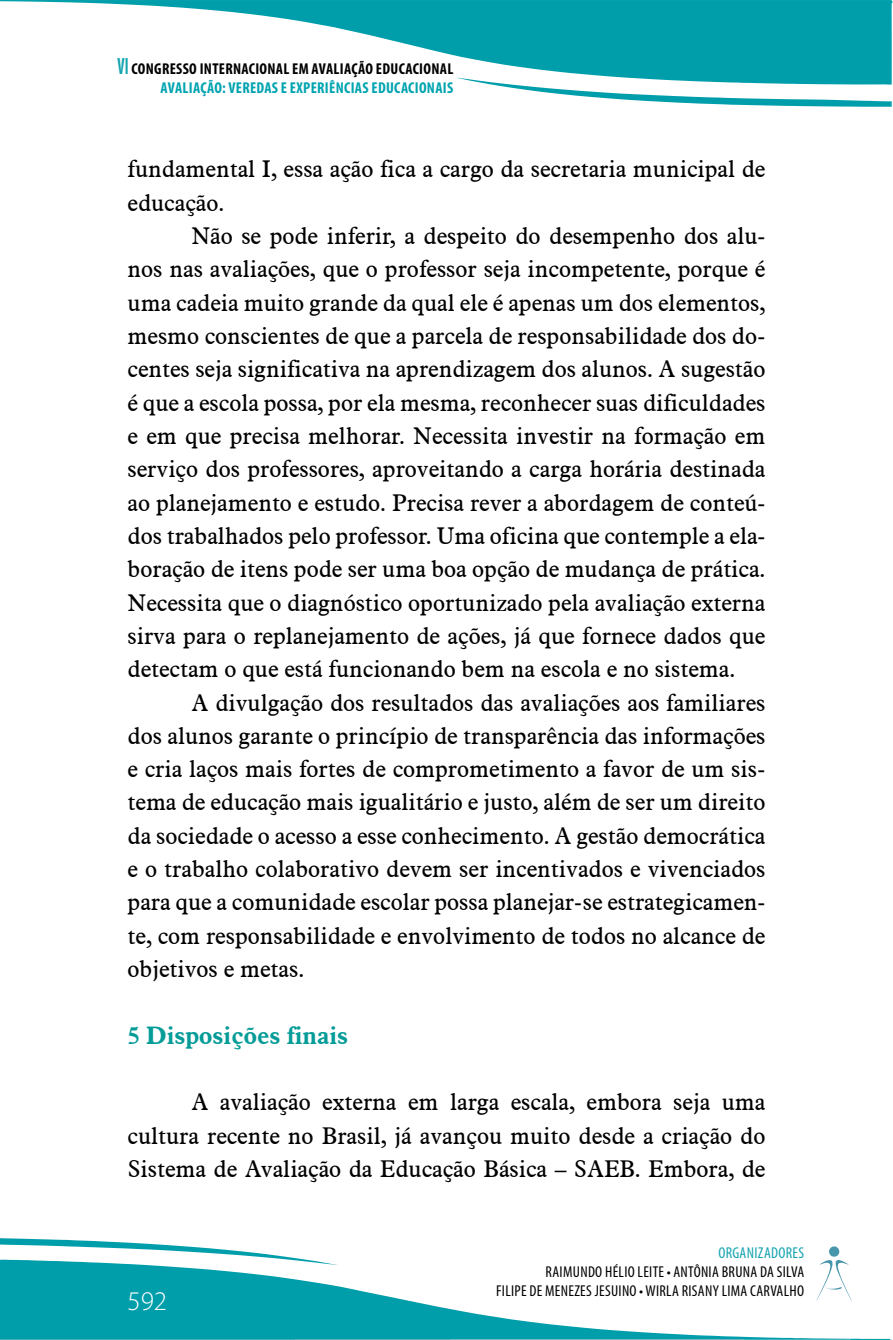
<style>
.page{position:relative;width:893px;height:1340px;background:#fff}
.page>*{position:absolute;margin:0;border:0;box-sizing:border-box;transform-origin:0 0}
.t1{font:300 27px "Myriad Pro";color:#fff}
.TÍTULO_01{font:700 24.75px "Aldine 721 BT";color:#049c98}
.t2{font:23.62px/33.3px "Aldine 721 BT";color:#000;text-align:justify}
.t3{font:700 condensed 15.75px/18.9px "Myriad Pro";letter-spacing:.02em;color:#000;text-align:right}
.t4{font:condensed 15.75px/18.9px "Myriad Pro";letter-spacing:.02em;color:#000;text-align:right}
.t5{font:condensed 15.75px "Myriad Pro";letter-spacing:.02em;color:#15a4b0}
.s1{font-size:23.62px;color:#15a4b0}
.s2{color:#00a4b0}
</style>
<div class="page">
<svg style="left:0;top:0;width:893px;height:78px;fill:#009eab"></svg>
<svg style="left:458px;top:78px;width:434px;height:29px"></svg>
<svg style="left:829px;top:1246px;width:11px;height:11px"></svg>
<svg style="left:0;top:1260px;width:859px;height:79px"></svg>
<hr style="left:0;top:1339px;width:295px;height:1px;background:#46abb7">
<hr style="left:450px;top:1339px;width:293px;height:1px;background:#72b8c4">
<hr style="left:295px;top:1339px;width:155px;height:1px;background:#5bb0bc">
<svg style="left:743px;top:1339px;width:108px;height:1px"></svg>
<svg style="left:859px;top:1338px;width:32px;height:1px"></svg>
<svg style="left:0;top:1238px;width:339px;height:27px"></svg>
<p class="t3" style="left:117px;top:59px;width:337px"><span class="s1">VI</span> CONGRESSO INTERNACIONAL EM AVALIAÇÃO EDUCACIONAL<br><span class="s2">AVALIAÇÃO: VEREDAS E EXPERIÊNCIAS EDUCACIONAIS</span></p>
<p class="t2" style="left:128px;top:152px;width:639px">fundamental I, essa ação fica a cargo da secretaria municipal de educação.</p>
<p class="t2" style="left:128px;top:219px;width:639px;text-indent:64px">Não se pode inferir, a despeito do desempenho dos alu&shy;nos nas avaliações, que o professor seja incompetente, porque é uma cadeia muito grande da qual ele é apenas um dos elementos, mesmo conscientes de que a parcela de responsabilidade dos do&shy;centes seja significativa na aprendizagem dos alunos. A sugestão é que a escola possa, por ela mesma, reconhecer suas dificuldades e em que precisa melhorar. Necessita investir na formação em serviço dos professores, aproveitando a carga horária destinada ao planejamento e estudo. Precisa rever a abordagem de conteú&shy;dos trabalhados pelo professor. Uma oficina que contemple a ela&shy;boração de itens pode ser uma boa opção de mudança de prática.<br>Necessita que o diagnóstico oportunizado pela avaliação externa sirva para o replanejamento de ações, já que fornece dados que detectam o que está funcionando bem na escola e no sistema.</p>
<p class="t2" style="left:128px;top:685px;width:639px;text-indent:64px">A divulgação dos resultados das avaliações aos familiares dos alunos garante o princípio de transparência das informações e cria laços mais fortes de comprometimento a favor de um sis&shy;tema de educação mais igualitário e justo, além de ser um direito da sociedade o acesso a esse conhecimento. A gestão democrática e o trabalho colaborativo devem ser incentivados e vivenciados para que a comunidade escolar possa planejar-se estrategicamen&shy;te, com responsabilidade e envolvimento de todos no alcance de objetivos e metas.</p>
<p class="TÍTULO_01" style="left:128px;top:1019px;width:222px">5 Disposições finais</p>
<p class="t2" style="left:128px;top:1085px;width:639px;text-indent:64px">A avaliação externa em larga escala, embora seja uma cultura recente no Brasil, já avançou muito desde a criação do Sistema de Avaliação da Educação Básica – SAEB. Embora, de</p>
<p class="t1" style="left:128px;top:1286px;width:41px">592</p>
<p class="t5" style="left:718px;top:1242px;width:87px">ORGANIZADORES</p>
<p class="t4" style="left:496px;top:1261px;width:310px">RAIMUNDO HÉLIO LEITE • ANTÔNIA BRUNA DA SILVA<br>FILIPE DE MENEZES JESUINO • WIRLA RISANY LIMA CARVALHO</p>
</div>
